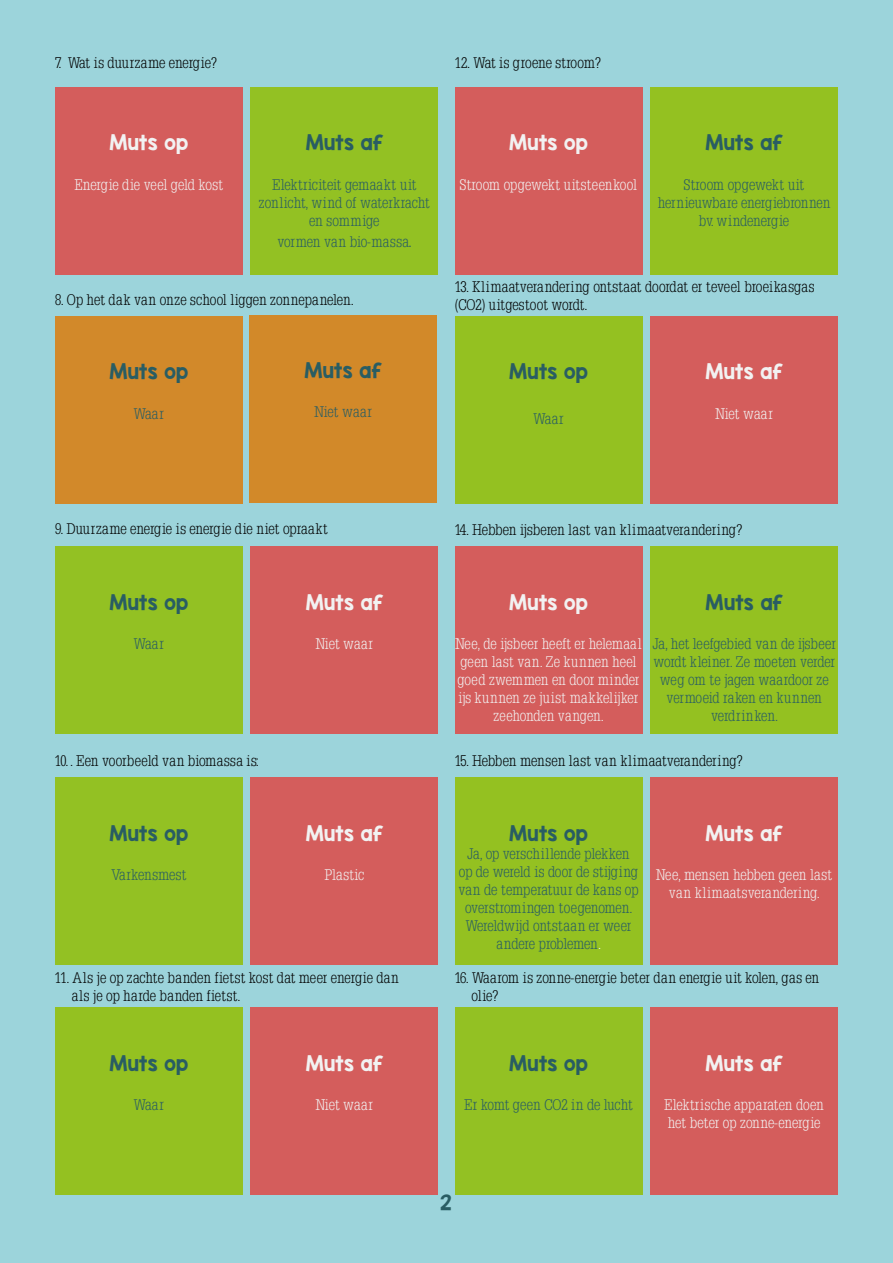
<style>
.page{position:relative;width:893px;height:1263px;background:#9cd4db}
.page>*{position:absolute;margin:0;border:0;box-sizing:border-box;transform-origin:0 0}
.t1{font:18px "KG Blank Space Solid";color:#295d63}
.t2{font:18px "KG Blank Space Solid";color:#f2f2f2}
.t3{font:300 15px/18px "Napoleon";letter-spacing:-.01em;color:#000}
.t4{font:300 15px/18px "Napoleon";letter-spacing:-.025em;color:#295d63;text-align:center}
.t5{font:300 15px/18px "Napoleon";letter-spacing:-.02em;color:#f2f2f2;text-align:center}
.t6{font:300 15px/18px "Napoleon";color:#295d63;text-align:center}
.t7{font:300 15px/18px "Napoleon";color:#f2f2f2;text-align:center}
.s1{font-size:18px}
.s2{color:#f2f2f2}
</style>
<div class="page">
<div style="left:55px;top:87px;width:187px;height:187px;background:#d45d5c"></div>
<div style="left:251px;top:87px;width:187px;height:187px;background:#93c123"></div>
<div style="left:55px;top:316px;width:187px;height:187px;background:#d2892a"></div>
<div style="left:250px;top:315px;width:187px;height:187px;background:#d28929"></div>
<div style="left:55px;top:547px;width:187px;height:187px;background:#93c123"></div>
<div style="left:251px;top:547px;width:187px;height:187px;background:#d45d5c"></div>
<div style="left:55px;top:778px;width:187px;height:187px;background:#93c123"></div>
<div style="left:251px;top:778px;width:187px;height:187px;background:#d45d5c"></div>
<div style="left:455px;top:87px;width:187px;height:187px;background:#d45d5c"></div>
<div style="left:651px;top:87px;width:187px;height:187px;background:#94c121"></div>
<div style="left:455px;top:316px;width:187px;height:187px;background:#94c121"></div>
<div style="left:651px;top:316px;width:187px;height:187px;background:#d45d5c"></div>
<div style="left:455px;top:547px;width:187px;height:187px;background:#d45d5c"></div>
<div style="left:651px;top:547px;width:187px;height:187px;background:#94c121"></div>
<div style="left:455px;top:778px;width:187px;height:187px;background:#94c121"></div>
<div style="left:651px;top:778px;width:187px;height:187px;background:#d45d5c"></div>
<div style="left:55px;top:1008px;width:187px;height:187px;background:#94c121"></div>
<div style="left:251px;top:1008px;width:187px;height:187px;background:#d45d5c"></div>
<div style="left:455px;top:1008px;width:187px;height:187px;background:#93c123"></div>
<div style="left:651px;top:1008px;width:187px;height:187px;background:#d45d5c"></div>
<p class="t3" style="left:55px;top:54px;width:163px">7. Wat is duurzame energie?</p>
<p class="t2" style="left:109px;top:130px;width:81px">Muts op</p>
<p class="t5" style="left:74px;top:175px;width:150px">Energie die veel geld kost</p>
<p class="t1" style="left:305px;top:130px;width:80px">Muts af</p>
<p class="t6" style="left:259px;top:175px;width:173px">Elektriciteit gemaakt uit zonlicht, wind of waterkracht en sommige</p>
<p class="t6" style="left:278px;top:233px;width:135px">vormen van bio-massa<span class="s1">.</span></p>
<p class="t3" style="left:55px;top:291px;width:300px">8. Op het dak van onze school liggen zonnepanelen.</p>
<p class="t1" style="left:109px;top:359px;width:81px">Muts op</p>
<p class="t4" style="left:134px;top:404px;width:32px">Waar</p>
<p class="t1" style="left:304px;top:358px;width:80px">Muts af</p>
<p class="t4" style="left:314px;top:403px;width:59px">Niet waar</p>
<p class="t3" style="left:455px;top:54px;width:148px">12. Wat is groene stroom?</p>
<p class="t2" style="left:509px;top:130px;width:81px">Muts op</p>
<p class="t7" style="left:460px;top:175px;width:179px">Stroom opgewekt uitsteenkool</p>
<p class="t1" style="left:705px;top:130px;width:80px">Muts af</p>
<p class="t4" style="left:658px;top:175px;width:174px">Stroom opgewekt uit hernieuwbare energiebronnen bv. windenergie</p>
<p class="t3" style="left:455px;top:278px;width:361px">13. Klimaatverandering ontstaat doordat er teveel broeikasgas (CO2) uitgestoot wordt.</p>
<p class="t1" style="left:509px;top:359px;width:81px">Muts op</p>
<p class="t4" style="left:533px;top:409px;width:32px">Waar</p>
<p class="t2" style="left:705px;top:359px;width:80px">Muts af</p>
<p class="t5" style="left:715px;top:404px;width:59px">Niet waar</p>
<p class="t3" style="left:55px;top:520px;width:274px">9. Duurzame energie is energie die niet opraakt</p>
<p class="t1" style="left:109px;top:590px;width:81px">Muts op</p>
<p class="t4" style="left:134px;top:635px;width:32px">Waar</p>
<p class="t3" style="left:55px;top:752px;width:207px">10. . Een voorbeeld van biomassa is:</p>
<p class="t1" style="left:109px;top:821px;width:81px">Muts op</p>
<p class="t6" style="left:111px;top:866px;width:77px">Varkensmest</p>
<p class="t2" style="left:305px;top:590px;width:80px">Muts af</p>
<p class="t5" style="left:315px;top:635px;width:59px">Niet waar</p>
<p class="t2" style="left:305px;top:821px;width:80px">Muts af</p>
<p class="t7" style="left:325px;top:866px;width:41px">Plastic</p>
<p class="t3" style="left:72px;top:968px;width:329px;text-indent:-17px">11. Als je op zachte banden fietst kost dat meer energie dan als je op harde banden fietst.</p>
<p class="t1" style="left:109px;top:1051px;width:81px">Muts op</p>
<p class="t4" style="left:134px;top:1096px;width:32px">Waar</p>
<p class="t2" style="left:305px;top:1051px;width:80px">Muts af</p>
<p class="t5" style="left:315px;top:1096px;width:59px">Niet waar</p>
<p class="t3" style="left:455px;top:520px;width:289px">14. Hebben ijsberen last van klimaatverandering?</p>
<p class="t1" style="left:705px;top:590px;width:80px">Muts af</p>
<p class="t4" style="left:653px;top:635px;width:185px">Ja, het leefgebied van de ijsbeer wordt kleiner. Ze moeten verder weg om te jagen waardoor ze vermoeid raken en kunnen verdrinken.</p>
<p class="t3" style="left:455px;top:752px;width:289px">15. Hebben mensen last van klimaatverandering?</p>
<p class="t2" style="left:509px;top:590px;width:81px">Muts op</p>
<p class="t5" style="left:455px;top:635px;width:188px">Nee, de ijsbeer heeft er helemaal geen last van. Ze kunnen heel goed zwemmen en door minder ijs kunnen ze juist makkelijker zeehonden vangen.</p>
<p class="t1" style="left:509px;top:821px;width:81px">Muts op</p>
<p class="t4" style="left:458px;top:844px;width:182px">Ja, op verschillende plekken<br>op de wereld is door de stijging van de temperatuur de kans op overstromingen toegenomen.<br>Wereldwijd ontstaan er weer andere problemen<span class="s2">.</span></p>
<p class="t2" style="left:705px;top:821px;width:80px">Muts af</p>
<p class="t7" style="left:656px;top:866px;width:178px">Nee, mensen hebben geen last van klimaatsverandering.</p>
<p class="t3" style="left:472px;top:968px;width:349px;text-indent:-17px">16. Waarom is zonne-energie beter dan energie uit kolen, gas en olie?</p>
<p class="t1" style="left:509px;top:1051px;width:81px">Muts op</p>
<p class="t4" style="left:464px;top:1096px;width:170px">Er komt geen CO2 in de lucht</p>
<p class="t1" style="left:440px;top:1190px;width:13px">2</p>
<p class="t2" style="left:705px;top:1051px;width:80px">Muts af</p>
<p class="t5" style="left:664px;top:1096px;width:161px;text-align:left">Elektrische apparaten doen het beter op zonne-energie</p>
</div>
